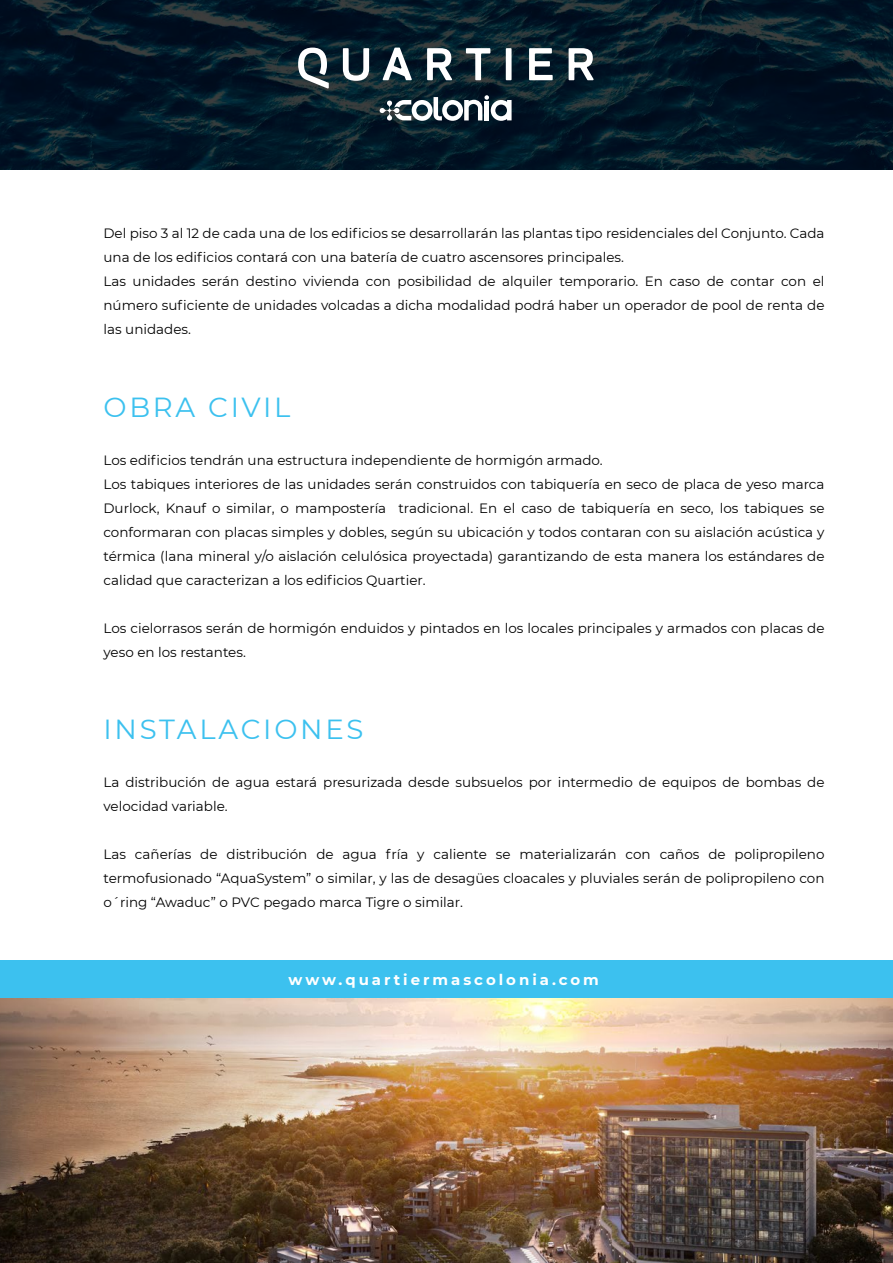
<style>
.page{position:relative;width:893px;height:1263px;background:#fff}
.page>*{position:absolute;margin:0;border:0;box-sizing:border-box;transform-origin:0 0}
.t1{font:27.6px "Montserrat";letter-spacing:.1em;color:#3cc1ef}
.t2{font:700 15px "Montserrat";letter-spacing:.2em;color:#fff}
.t3{font:13.5px/24px "Montserrat";color:#000}
</style>
<div class="page">
<img style="left:0;top:998px;width:893px;height:265px">
<svg style="left:0;top:0;width:893px;height:169px;background:#051927"></svg>
<svg style="left:380px;top:95px;width:132px;height:26px"></svg>
<svg style="left:343px;top:48px;width:26px;height:33px"></svg>
<svg style="left:382px;top:48px;width:30px;height:32px"></svg>
<svg style="left:427px;top:48px;width:25px;height:32px"></svg>
<svg style="left:569px;top:48px;width:25px;height:32px"></svg>
<svg style="left:466px;top:48px;width:24px;height:32px"></svg>
<div style="left:506px;top:48px;width:6px;height:32px;background:#fff"></div>
<svg style="left:529px;top:48px;width:24px;height:32px"></svg>
<svg style="left:298px;top:48px;width:31px;height:41px"></svg>
<div style="left:0;top:960px;width:893px;height:38px;background:#3cc1ef"></div>
<p class="t3" style="left:104px;top:221px;width:723px">Del piso 3 al 12 de cada una de los edificios se desarrollarán las plantas tipo residenciales del Conjunto. Cada una de los edificios contará con una batería de cuatro ascensores principales.<br>Las unidades serán destino vivienda con posibilidad de alquiler temporario. En caso de contar con el número suficiente de unidades volcadas a dicha modalidad podrá haber un operador de pool de renta de las unidades.</p>
<h1 class="t1" style="left:104px;top:388px;width:189px">OBRA CIVIL</h1>
<p class="t3" style="left:104px;top:447px;width:723px">Los edificios tendrán una estructura independiente de hormigón armado.<br>Los tabiques interiores de las unidades serán construidos con tabiquería en seco de placa de yeso marca Durlock, Knauf o similar, o mampostería tradicional. En el caso de tabiquería en seco, los tabiques se conformaran con placas simples y dobles, según su ubicación y todos contaran con su aislación acústica y térmica (lana mineral y/o aislación celulósica proyectada) garantizando de esta manera los estándares de calidad que caracterizan a los edificios Quartier.</p>
<p class="t3" style="left:104px;top:615px;width:723px">Los cielorrasos serán de hormigón enduidos y pintados en los locales principales y armados con placas de yeso en los restantes.</p>
<h1 class="t1" style="left:104px;top:710px;width:262px">INSTALACIONES</h1>
<p class="t3" style="left:103px;top:769px;width:723px">La distribución de agua estará presurizada desde subsuelos por intermedio de equipos de bombas de velocidad variable.</p>
<p class="t3" style="left:103px;top:841px;width:723px;text-align:justify">Las cañerías de distribución de agua fría y caliente se materializarán con caños de polipropileno termofusionado “AquaSystem” o similar, y las de desagües cloacales y pluviales serán de polipropileno con o´ring “Awaduc” o PVC pegado marca Tigre o similar.</p>
<p class="t2" style="left:289px;top:969px;width:312px">www.quartiermascolonia.com</p>
</div>
